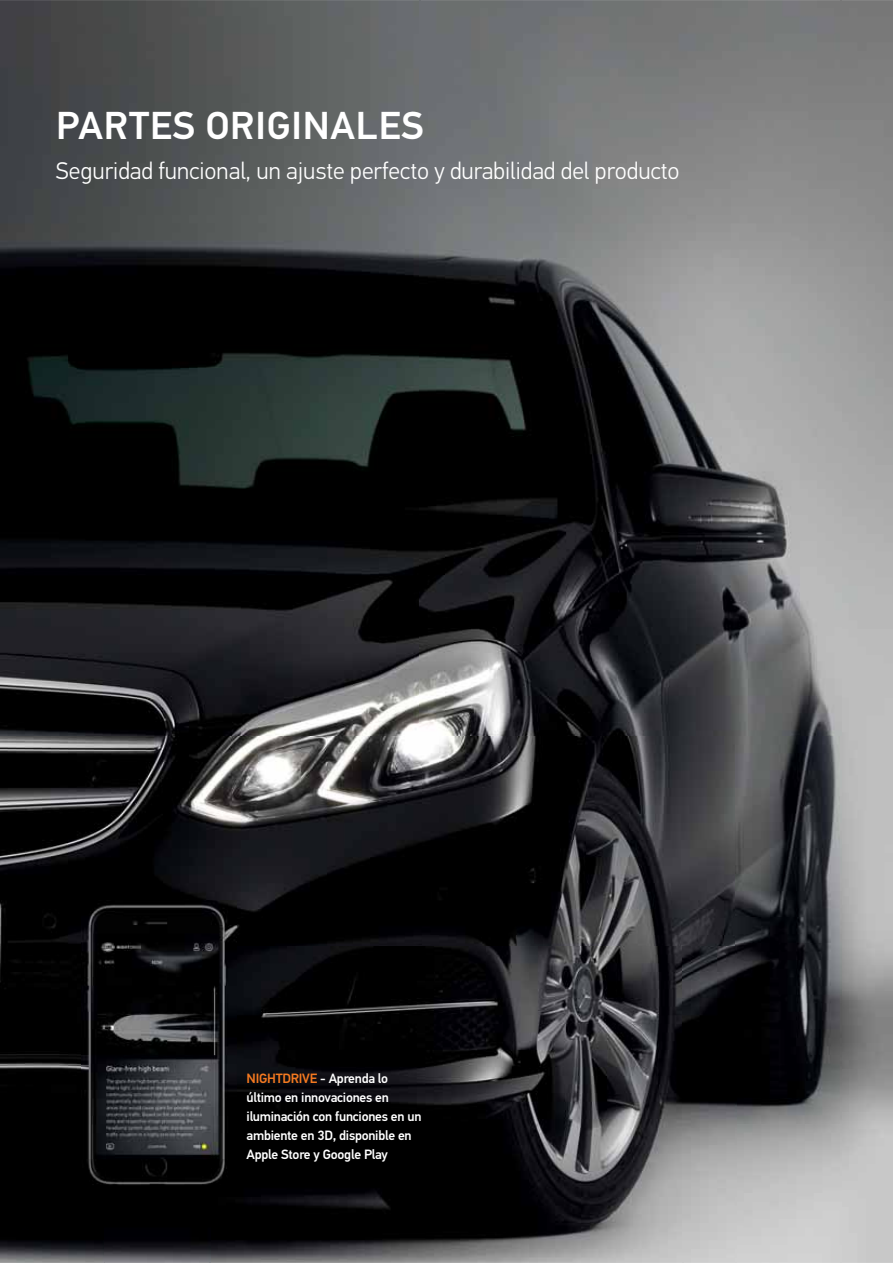
<style>
.page{position:relative;width:893px;height:1263px;background:#fff}
.page>*{position:absolute;margin:0;border:0;box-sizing:border-box;transform-origin:0 0}
.t1{font:500 39px "Hella DIN Universal";letter-spacing:.02em;color:#fff}
.t2{font:300 24px "Hella DIN Universal";color:#fff}
.t3{font:500 13.5px/19.2px "Hella DIN Universal";letter-spacing:-.02em;color:#fff}
.s1{color:#f47920}
</style>
<div class="page">
<img style="left:0;top:0;width:840px;height:736px">
<img style="left:840px;top:0;width:53px;height:1263px">
<img style="left:0;top:736px;width:735px;height:211px">
<img style="left:735px;top:736px;width:106px;height:527px">
<img style="left:0;top:947px;width:104px;height:316px">
<img style="left:210px;top:947px;width:526px;height:316px">
<img style="left:104px;top:1195px;width:106px;height:68px">
<svg style="left:23px;top:1221px;width:5px;height:8px"></svg>
<img style="left:81px;top:900px;width:156px;height:295px">
<h1 class="t1" style="left:56px;top:111px;width:369px">PARTES ORIGINALES</h1>
<h2 class="t2" style="left:56px;top:162px;width:625px">Seguridad funcional, un ajuste perfecto y durabilidad del producto</h2>
<p class="t3" style="left:247px;top:1070px;width:176px"><span class="s1">NIGHTDRIVE</span> - Aprenda lo último en innovaciones en iluminación con funciones en un ambiente en 3D, disponible en<br>Apple Store y Google Play</p>
</div>
